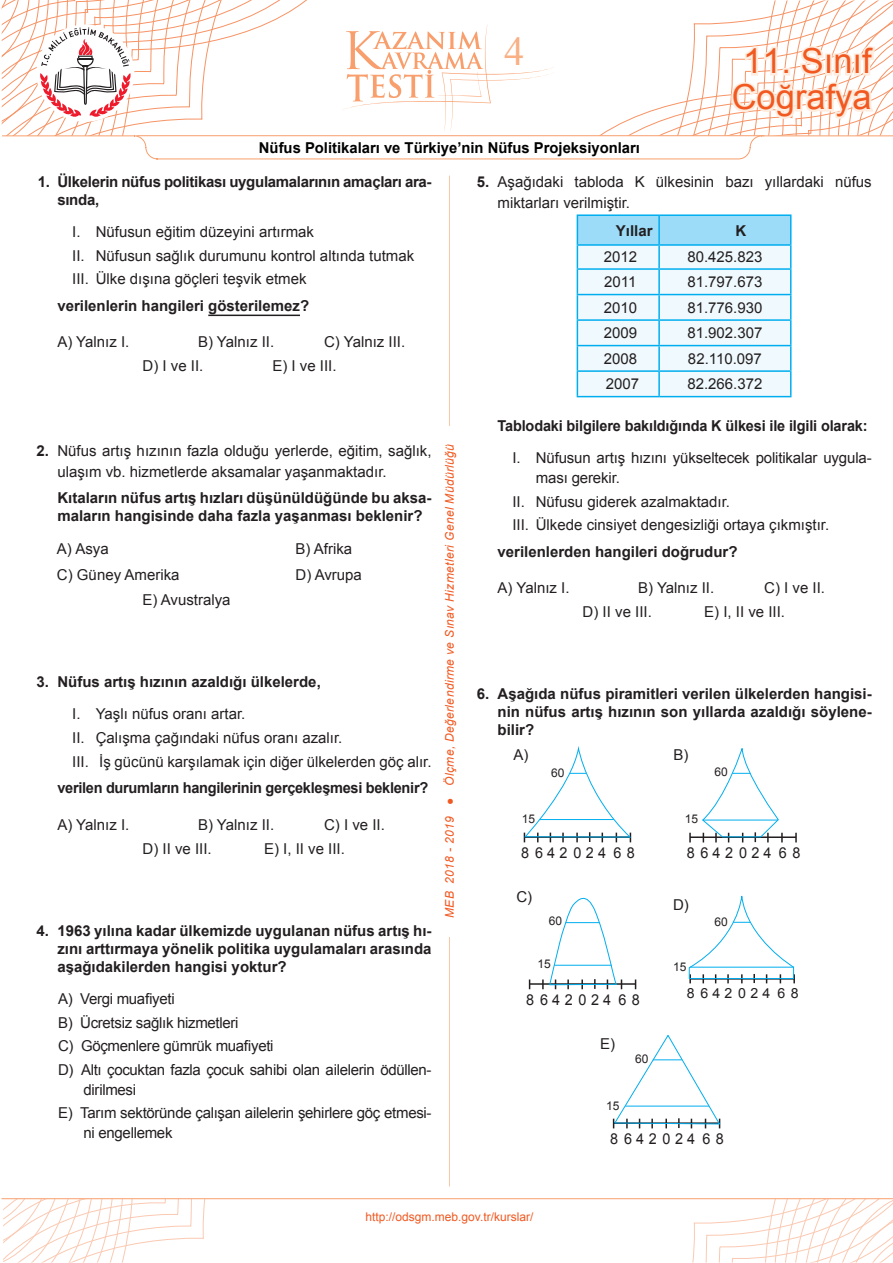
<style>
.page{position:relative;width:893px;height:1263px;background:#fff}
.page>*{position:absolute;margin:0;border:0;box-sizing:border-box;transform-origin:0 0}
.t1{font:40.5px "Times New Roman";color:#f9b084}
.t2{font:34.5px/36px "Arial";color:#f15921;text-align:center}
.t3{font:15px/23.7px "Arial";color:#231f20}
.t4{font:700 15px/18px "Arial";color:#231f20;text-align:justify}
.t5{font:15px/23.7px "Arial";letter-spacing:-.02em;color:#231f20}
.t6{font:700 15px/18px "Arial";letter-spacing:-.02em;color:#231f20}
.t7{font:700 15px "Arial";color:#231f20;scale:.96 1}
.t8{font:700 15px "Arial";color:#000}
.t9{font:15px "Arial";letter-spacing:.31em;color:#231f20;scale:.96 1}
.t10{font:13.95px "Arial";letter-spacing:.31em;color:#231f20}
.t11{font:italic 12px "Arial";letter-spacing:.03em;color:#f15921}
.t12{font:12px "Arial";color:#f15921}
.t13{font:12px "Arial";color:#231f20}
.s1{font-weight:700}
</style>
<div class="page">
<svg style="left:551px;top:1199px;width:342px;height:63px"></svg>
<svg style="left:3px;top:1199px;width:344px;height:63px"></svg>
<hr style="left:2px;top:1198px;width:891px;height:1px;background:#f89f6d">
<hr style="left:449px;top:176px;width:1px;height:1010px;background:#fcc7a6">
<div style="left:440px;top:426px;width:19px;height:510px;background:#fff"></div>
<svg style="left:2px;top:0;width:891px;height:159px"></svg>
<hr style="left:208px;top:315px;width:92px;height:1px;background:#231f20">
<hr style="left:577px;top:214px;width:82px;height:2px;background:#00aeef">
<hr style="left:659px;top:214px;width:132px;height:2px;background:#00aeef">
<svg style="left:577px;top:215px;width:214px;height:181px"></svg>
<hr style="left:577px;top:396px;width:82px;height:1px;background:#00aeef">
<hr style="left:659px;top:396px;width:132px;height:1px;background:#00aeef">
<hr style="left:530px;top:983px;width:106px;height:2px;background:#231f20">
<hr style="left:690px;top:836px;width:106px;height:2px;background:#231f20">
<svg style="left:795px;top:833px;width:2px;height:9px"></svg>
<svg style="left:689px;top:833px;width:2px;height:9px"></svg>
<svg style="left:542px;top:897px;width:80px;height:92px"></svg>
<svg style="left:702px;top:748px;width:81px;height:94px"></svg>
<svg style="left:524px;top:748px;width:108px;height:94px"></svg>
<hr style="left:566px;top:922px;width:33px;height:1px;background:#00aeef">
<hr style="left:555px;top:965px;width:56px;height:1px;background:#00aeef">
<svg style="left:688px;top:895px;width:107px;height:88px"></svg>
<hr style="left:703px;top:820px;width:75px;height:1px;background:#00aeef">
<hr style="left:690px;top:967px;width:104px;height:1px;background:#00aeef">
<svg style="left:613px;top:1035px;width:108px;height:93px"></svg>
<hr style="left:626px;top:1106px;width:83px;height:1px;background:#00aeef">
<h1 class="t1" style="left:504px;top:24px;width:22px">4</h1>
<p class="t8" style="left:259px;top:138px;width:383px">Nüfus Politikaları ve Türkiye’nin Nüfus Projeksiyonları</p>
<h2 class="t2" style="left:732px;top:44px;width:142px">11. Sınıf<br>Coğrafya</h2>
<p class="t6" style="left:57px;top:173px;width:376px;text-indent:-20px">1. Ülkelerin nüfus politikası uygulamalarının amaçları ara&shy;sında,</p>
<p class="t3" style="left:72px;top:220px;width:343px">I. Nüfusun eğitim düzeyini artırmak<br>II. Nüfusun sağlık durumunu kontrol altında tutmak<br>III. Ülke dışına göçleri teşvik etmek</p>
<p class="t4" style="left:57px;top:297px;width:253px">verilenlerin hangileri gösterilemez?</p>
<p class="t3" style="left:57px;top:330px;width:73px">A) Yalnız I.</p>
<p class="t3" style="left:198px;top:330px;width:78px">B) Yalnız II.</p>
<p class="t3" style="left:324px;top:330px;width:83px">C) Yalnız III.</p>
<p class="t3" style="left:143px;top:354px;width:62px">D) I ve II.</p>
<p class="t3" style="left:272px;top:354px;width:66px">E) I ve III.</p>
<p class="t3" style="left:57px;top:440px;width:376px;line-height:21px;text-indent:-21px"><span class="s1">2.</span> Nüfus artış hızının fazla olduğu yerlerde, eğitim, sağlık, ulaşım vb. hizmetlerde aksamalar yaşanmaktadır.</p>
<p class="t4" style="left:57px;top:489px;width:376px">Kıtaların nüfus artış hızları düşünüldüğünde bu aksa&shy;maların hangisinde daha fazla yaşanması beklenir?</p>
<p class="t3" style="left:57px;top:537px;width:53px">A) Asya</p>
<p class="t3" style="left:295px;top:537px;width:58px">B) Afrika</p>
<p class="t3" style="left:57px;top:562px;width:124px">C) Güney Amerika</p>
<p class="t3" style="left:295px;top:562px;width:68px">D) Avrupa</p>
<p class="t3" style="left:142px;top:588px;width:90px">E) Avustralya</p>
<p class="t4" style="left:37px;top:673px;width:286px">3. Nüfus artış hızının azaldığı ülkelerde,</p>
<p class="t3" style="left:72px;top:702px;width:361px">I. Yaşlı nüfus oranı artar.<br>II. Çalışma çağındaki nüfus oranı azalır.<br>III. İş gücünü karşılamak için diğer ülkelerden göç alır.</p>
<p class="t6" style="left:57px;top:780px;width:372px">verilen durumların hangilerinin gerçekleşmesi beklenir?</p>
<p class="t3" style="left:57px;top:813px;width:73px">A) Yalnız I.</p>
<p class="t3" style="left:198px;top:813px;width:78px">B) Yalnız II.</p>
<p class="t3" style="left:324px;top:813px;width:62px">C) I ve II.</p>
<p class="t3" style="left:143px;top:837px;width:71px">D) II ve III.</p>
<p class="t3" style="left:264px;top:837px;width:82px">E) I, II ve III.</p>
<p class="t4" style="left:57px;top:922px;width:376px;text-indent:-21px">4. 1963 yılına kadar ülkemizde uygulanan nüfus artış hı&shy;zını arttırmaya yönelik politika uygulamaları arasında aşağıdakilerden hangisi yoktur?</p>
<p class="t5" style="left:58px;top:987px;width:375px">A) Vergi muafiyeti<br>B) Ücretsiz sağlık hizmetleri<br>C) Göçmenlere gümrük muafiyeti<br>D) Altı çocuktan fazla çocuk sahibi olan ailelerin ödüllen-</p>
<p class="t5" style="left:58px;top:1077px;width:375px;text-indent:26px">dirilmesi<br>E) Tarım sektöründe çalışan ailelerin şehirlere göç etmesi-</p>
<p class="t5" style="left:84px;top:1121px;width:90px">ni engellemek</p>
<p class="t11" style="left:442px;top:918px;width:476px;rotate:-90deg">MEB 2018 - 2019 ● Ölçme, Değerlendirme ve Sınav Hizmetleri Genel Müdürlüğü</p>
<p class="t3" style="left:497px;top:171px;width:376px;line-height:21px;text-indent:-21px"><span class="s1">5.</span> Aşağıdaki tabloda K ülkesinin bazı yıllardaki nüfus miktarları verilmiştir.</p>
<p class="t4" style="left:616px;top:222px;width:38px">Yıllar</p>
<p class="t4" style="left:735px;top:222px;width:12px">K</p>
<p class="t3" style="left:604px;top:245px;width:35px">2012</p>
<p class="t3" style="left:687px;top:245px;width:77px">80.425.823</p>
<p class="t3" style="left:604px;top:270px;width:34px">2011</p>
<p class="t3" style="left:687px;top:270px;width:77px">81.797.673</p>
<p class="t3" style="left:604px;top:296px;width:35px">2010</p>
<p class="t3" style="left:687px;top:296px;width:77px">81.776.930</p>
<p class="t3" style="left:604px;top:321px;width:35px">2009</p>
<p class="t3" style="left:687px;top:321px;width:77px">81.902.307</p>
<p class="t3" style="left:604px;top:347px;width:35px">2008</p>
<p class="t3" style="left:688px;top:347px;width:75px">82.110.097</p>
<p class="t3" style="left:606px;top:372px;width:35px">2007</p>
<p class="t3" style="left:687px;top:372px;width:77px">82.266.372</p>
<p class="t7" style="left:497px;top:416px;width:387px">Tablodaki bilgilere bakıldığında K ülkesi ile ilgili olarak:</p>
<p class="t3" style="left:536px;top:448px;width:337px;line-height:19.5px;text-indent:-23px">I. Nüfusun artış hızını yükseltecek politikalar uygula&shy;ması gerekir.</p>
<p class="t3" style="left:512px;top:490px;width:318px">II. Nüfusu giderek azalmaktadır.<br>III. Ülkede cinsiyet dengesizliği ortaya çıkmıştır.</p>
<p class="t4" style="left:497px;top:543px;width:242px">verilenlerden hangileri doğrudur?</p>
<p class="t3" style="left:497px;top:576px;width:73px">A) Yalnız I.</p>
<p class="t3" style="left:638px;top:576px;width:78px">B) Yalnız II.</p>
<p class="t3" style="left:764px;top:576px;width:62px">C) I ve II.</p>
<p class="t3" style="left:583px;top:600px;width:71px">D) II ve III.</p>
<p class="t3" style="left:704px;top:600px;width:82px">E) I, II ve III.</p>
<p class="t4" style="left:497px;top:685px;width:376px;text-indent:-21px">6. Aşağıda nüfus piramitleri verilen ülkelerden hangisi&shy;nin nüfus artış hızının son yıllarda azaldığı söylene&shy;bilir?</p>
<p class="t3" style="left:513px;top:743px;width:17px">A)</p>
<p class="t3" style="left:673px;top:743px;width:17px">B)</p>
<p class="t13" style="left:522px;top:811px;width:15px">15</p>
<p class="t13" style="left:551px;top:765px;width:15px">60</p>
<p class="t13" style="left:714px;top:764px;width:15px">60</p>
<p class="t13" style="left:685px;top:811px;width:15px">15</p>
<p class="t9" style="left:521px;top:843px;width:120px">8642024 68</p>
<p class="t3" style="left:516px;top:885px;width:17px">C)</p>
<p class="t9" style="left:687px;top:843px;width:120px">8642024 68</p>
<p class="t3" style="left:673px;top:893px;width:17px">D)</p>
<p class="t13" style="left:549px;top:913px;width:15px">60</p>
<p class="t13" style="left:714px;top:914px;width:15px">60</p>
<p class="t13" style="left:538px;top:956px;width:15px">15</p>
<p class="t9" style="left:526px;top:990px;width:120px">8642024 68</p>
<p class="t3" style="left:600px;top:1032px;width:16px">E)</p>
<p class="t13" style="left:606px;top:1098px;width:15px">15</p>
<p class="t13" style="left:635px;top:1051px;width:15px">60</p>
<p class="t13" style="left:673px;top:959px;width:15px">15</p>
<p class="t10" style="left:687px;top:984px;width:113px">8642024 68</p>
<p class="t9" style="left:610px;top:1129px;width:120px">8642024 68</p>
<p class="t12" style="left:366px;top:1208px;width:169px">http://odsgm.meb.gov.tr/kurslar/</p>
</div>
